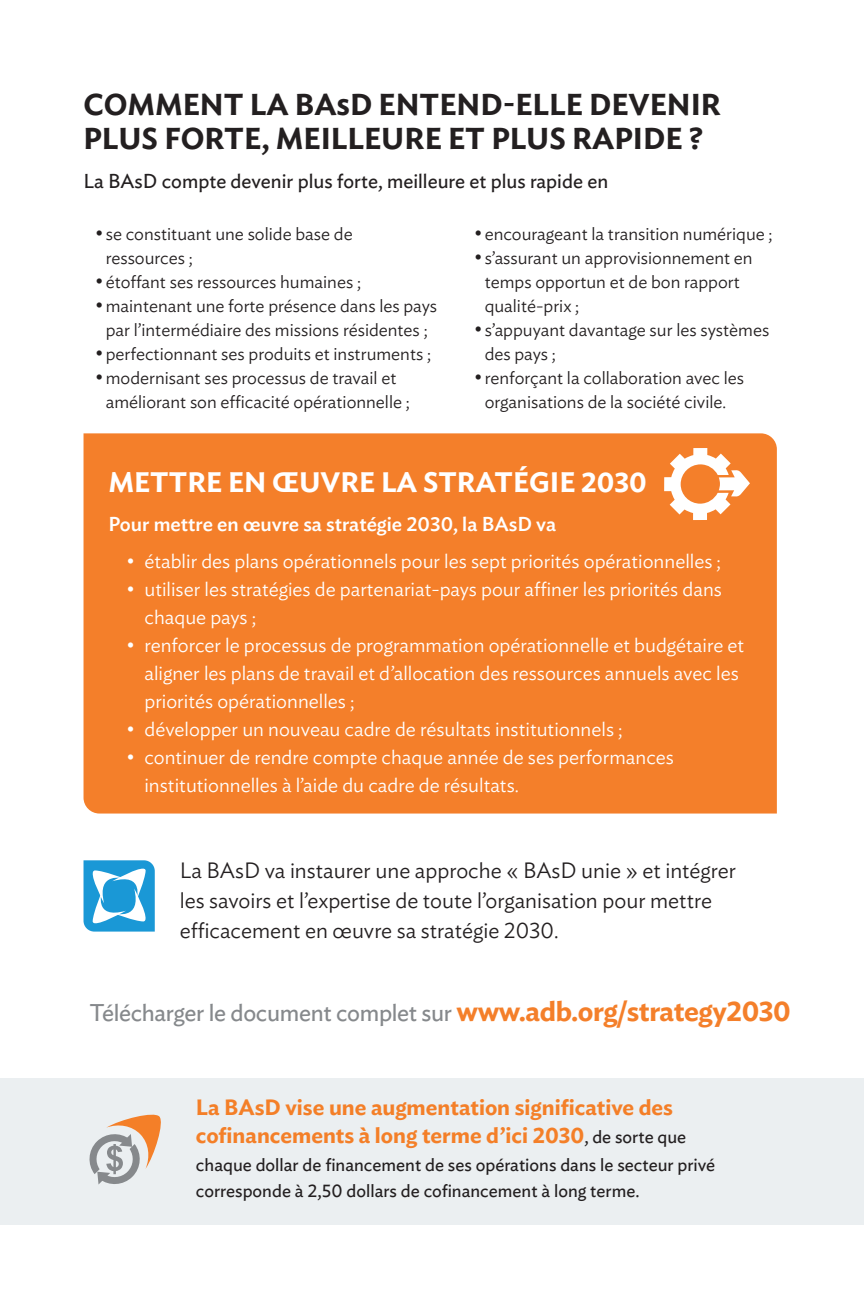
<style>
.page{position:relative;width:864px;height:1296px;background:#fff}
.page>*{position:absolute;margin:0;border:0;box-sizing:border-box;transform-origin:0 0}
.Heading_1{font:600 30px/34px "Ideal Sans";color:#231f20}
.Heading_1-2{font:600 28px "Ideal Sans";color:#fff}
.t1{font:24px "Ideal Sans";letter-spacing:-.015em;color:#86898c}
.t2{font:300 22px/30px "Ideal Sans";color:#231f20}
.t3{font:600 22px/28px "Ideal Sans";color:#f47f28}
.t4{font:300 20px/28px "Ideal Sans";color:#fff}
.Heading_1-3{font:20px "Ideal Sans";color:#231f20}
.Heading_1-4{font:500 20px "Ideal Sans";color:#fff}
.t5{font:300 18px/24px "Ideal Sans";color:#231f20}
.t6{font:18px/26px "Ideal Sans";color:#231f20}
.s1{font-size:20px}
.s2{font-weight:600;font-size:28px;color:#f47f2a}
.s3{font-weight:400;font-size:18px;color:#231f20}
</style>
<div class="page">
<div style="left:0;top:1078px;width:864px;height:146px;background:#ebeff1"></div>
<svg style="left:84px;top:860px;width:71px;height:72px"></svg>
<div style="left:84px;top:433px;width:693px;height:381px;background:#f47f2a"></div>
<svg style="left:664px;top:448px;width:86px;height:72px"></svg>
<svg style="left:89px;top:1114px;width:72px;height:71px"></svg>
<p class="Heading_1" style="left:84px;top:85px;width:639px">COMMENT LA BASD ENTEND-ELLE DEVENIR<br>PLUS FORTE, MEILLEURE ET PLUS RAPIDE ?</p>
<p class="Heading_1-3" style="left:84px;top:166px;width:526px">La BAsD compte devenir plus forte, meilleure et plus rapide en</p>
<p class="t5" style="left:106px;top:220px;width:248px;text-indent:-11px"><span class="s1">•</span> se constituant une solide base de ressources ;</p>
<p class="t5" style="left:95px;top:268px;width:267px"><span class="s1">•</span>étoffant ses ressources humaines ;</p>
<p class="t5" style="left:95px;top:292px;width:343px;text-align:center"><span class="s1">•</span>maintenant une forte présence dans les pays par l’intermédiaire des missions résidentes ;</p>
<p class="t5" style="left:95px;top:340px;width:337px"><span class="s1">•</span>perfectionnant ses produits et instruments ;</p>
<p class="t5" style="left:106px;top:364px;width:305px;text-indent:-11px"><span class="s1">•</span>modernisant ses processus de travail et améliorant son efficacité opérationnelle ;</p>
<p class="t5" style="left:474px;top:220px;width:300px"><span class="s1">•</span>encourageant la transition numérique ;</p>
<p class="t5" style="left:485px;top:244px;width:270px;text-indent:-11px"><span class="s1">•</span> s’assurant un approvisionnement en temps opportun et de bon rapport qualité-prix ;</p>
<p class="t5" style="left:485px;top:316px;width:286px;text-indent:-11px"><span class="s1">•</span> s’appuyant davantage sur les systèmes des pays ;</p>
<p class="t5" style="left:474px;top:364px;width:272px;text-align:center"><span class="s1">•</span> renforçant la collaboration avec les organisations de la société civile.</p>
<p class="Heading_1-2" style="left:108px;top:460px;width:540px">METTRE EN ŒUVRE LA STRATÉGIE 2030</p>
<p class="Heading_1-4" style="left:108px;top:509px;width:449px">Pour mettre en œuvre sa stratégie 2030, la BAsD va</p>
<p class="t4" style="left:126px;top:545px;width:596px">• établir des plans opérationnels pour les sept priorités opérationnelles ;</p>
<p class="t4" style="left:144px;top:573px;width:579px;text-indent:-18px">• utiliser les stratégies de partenariat-pays pour affiner les priorités dans chaque pays ;</p>
<p class="t4" style="left:144px;top:629px;width:601px;text-indent:-18px">• renforcer le processus de programmation opérationnelle et budgétaire et aligner les plans de travail et d’allocation des ressources annuels avec les priorités opérationnelles ;</p>
<p class="t4" style="left:126px;top:713px;width:498px">• développer un nouveau cadre de résultats institutionnels ;</p>
<p class="t4" style="left:144px;top:741px;width:531px;text-indent:-18px">• continuer de rendre compte chaque année de ses performances institutionnelles à l’aide du cadre de résultats.</p>
<p class="t2" style="left:180px;top:853px;width:558px">La BAsD va instaurer une approche « BAsD unie » et intégrer les savoirs et l’expertise de toute l’organisation pour mettre efficacement en œuvre sa stratégie 2030.</p>
<p class="t1" style="left:90px;top:994px;width:703px">Télécharger le document complet sur <span class="s2">www.adb.org/strategy2030</span></p>
<p class="t3" style="left:196px;top:1092px;width:492px">La BAsD vise une augmentation significative des cofinancements à long terme d’ici 2030<span class="s3">, de sorte que</span></p>
<p class="t6" style="left:196px;top:1151px;width:521px">chaque dollar de financement de ses opérations dans le secteur privé corresponde à 2,50 dollars de cofinancement à long terme.</p>
</div>
